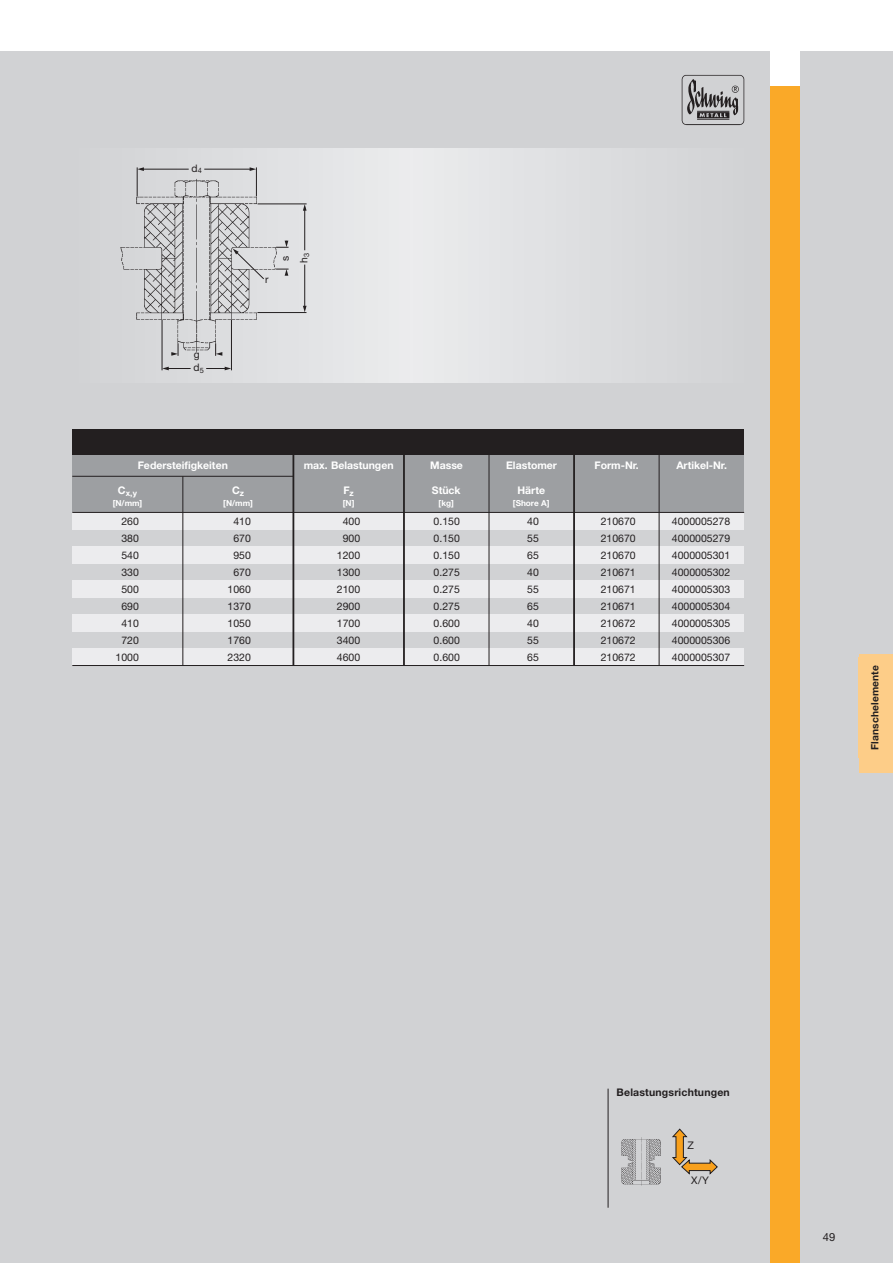
<style>
.page{position:relative;width:893px;height:1263px;background:#fff}
.page>*{position:absolute;margin:0;border:0;box-sizing:border-box;transform-origin:0 0}
.t1{font:11.25px "Helvetica Neue LT";color:#231f20}
.t2{font:10.5px "Helvetica Neue LT";color:#231f20}
.t3{font:700 10.5px "Helvetica Neue LT";color:#fff}
.t4{font:700 10.5px "Helvetica Neue LT";letter-spacing:.015em;color:#231f20}
.t5{font:10.35px "Helvetica Neue LT";color:#231f20}
.t6{font:700 10.2px "Helvetica Neue LT";letter-spacing:.01em;color:#231f20}
.t7{font:700 8.25px/10.4px "Helvetica Neue LT";color:#fff;text-align:center}
</style>
<div class="page">
<div style="left:0;top:51px;width:893px;height:1212px;background:#d1d2d4"></div>
<div style="left:770px;top:51px;width:29px;height:1212px;background:#faa928"></div>
<div style="left:770px;top:0;width:29px;height:85px;background:#fff"></div>
<img style="left:681px;top:75px;width:64px;height:50px">
<div style="left:72px;top:512px;width:672px;height:17px;background:#ececee"></div>
<div style="left:72px;top:546px;width:672px;height:17px;background:#ececee"></div>
<div style="left:72px;top:580px;width:672px;height:17px;background:#ececee"></div>
<div style="left:72px;top:614px;width:672px;height:17px;background:#ececee"></div>
<div style="left:72px;top:648px;width:672px;height:17px;background:#ececee"></div>
<hr style="left:72px;top:665px;width:672px;height:1px;background:#231f20">
<div style="left:72px;top:429px;width:672px;height:83px;background:#9d9fa2"></div>
<hr style="left:489px;top:450px;width:1px;height:215px;background:#231f20">
<hr style="left:403px;top:450px;width:2px;height:215px;background:#231f20">
<hr style="left:292px;top:450px;width:2px;height:215px;background:#231f20">
<hr style="left:183px;top:476px;width:1px;height:189px;background:#231f20">
<hr style="left:659px;top:455px;width:1px;height:210px;background:#231f20">
<hr style="left:573px;top:452px;width:2px;height:213px;background:#231f20">
<div style="left:72px;top:429px;width:672px;height:26px;background:#231f20"></div>
<div style="left:72px;top:149px;width:672px;height:234px;background:linear-gradient(to right,#dedfe0,#dedfe1)"></div>
<hr style="left:72px;top:512px;width:672px;height:1px;background:#231f20">
<hr style="left:72px;top:476px;width:222px;height:1px;background:#231f20">
<svg style="left:672px;top:1129px;width:46px;height:45px"></svg>
<img style="left:621px;top:1137px;width:40px;height:49px">
<hr style="left:608px;top:1089px;width:1px;height:119px;background:#231f20">
<img style="left:101px;top:159px;width:220px;height:223px">
<hr style="left:204px;top:169px;width:49px;height:1px;background:#231f20">
<hr style="left:141px;top:169px;width:48px;height:1px;background:#231f20">
<svg style="left:137px;top:167px;width:7px;height:29px"></svg>
<svg style="left:250px;top:167px;width:7px;height:29px"></svg>
<hr style="left:257px;top:312px;width:49px;height:1px;background:#231f20">
<hr style="left:304px;top:207px;width:1px;height:43px;background:#231f20">
<svg style="left:303px;top:205px;width:4px;height:6px"></svg>
<hr style="left:304px;top:265px;width:1px;height:44px;background:#231f20">
<svg style="left:303px;top:306px;width:4px;height:6px"></svg>
<hr style="left:258px;top:204px;width:49px;height:1px;background:#231f20">
<svg style="left:276px;top:241px;width:13px;height:7px"></svg>
<svg style="left:276px;top:269px;width:13px;height:7px"></svg>
<svg style="left:233px;top:249px;width:32px;height:31px"></svg>
<svg style="left:206px;top:367px;width:25px;height:3px"></svg>
<svg style="left:163px;top:367px;width:28px;height:3px"></svg>
<svg style="left:171px;top:343px;width:8px;height:13px"></svg>
<svg style="left:215px;top:343px;width:7px;height:13px"></svg>
<hr style="left:162px;top:320px;width:1px;height:50px;background:#231f20">
<hr style="left:231px;top:320px;width:1px;height:50px;background:#231f20">
<div style="left:859px;top:655px;width:34px;height:118px;background:#fdcd88"></div>
<p class="t5" style="left:192px;top:165px;width:12px">d<sub>4</sub></p>
<p class="t5" style="left:194px;top:351px;width:7px">g</p>
<p class="t5" style="left:194px;top:364px;width:12px">d<sub>5</sub></p>
<p class="t5" style="left:265px;top:276px;width:5px">r</p>
<p class="t5" style="left:282px;top:261px;width:7px;rotate:-90deg">s</p>
<p class="t5" style="left:300px;top:263px;width:11px;rotate:-90deg">h<sub>3</sub></p>
<p class="t3" style="left:138px;top:461px;width:92px">Federsteifigkeiten</p>
<p class="t3" style="left:304px;top:461px;width:91px">max. Belastungen</p>
<p class="t3" style="left:506px;top:461px;width:52px">Elastomer</p>
<p class="t3" style="left:594px;top:461px;width:46px">Form-Nr.</p>
<p class="t3" style="left:676px;top:461px;width:52px">Artikel-Nr.</p>
<p class="t3" style="left:232px;top:487px;width:14px">C<sub>z</sub></p>
<p class="t7" style="left:223px;top:499px;width:31px">[N/mm]</p>
<p class="t3" style="left:430px;top:461px;width:34px">Masse</p>
<p class="t3" style="left:432px;top:487px;width:30px">Stück</p>
<p class="t7" style="left:439px;top:499px;width:17px">[kg]</p>
<p class="t7" style="left:113px;top:489px;width:31px"><sup>C</sup>x,y [N/mm]</p>
<p class="t3" style="left:517px;top:487px;width:29px">Härte</p>
<p class="t7" style="left:513px;top:499px;width:38px">[Shore A]</p>
<p class="t3" style="left:343px;top:487px;width:12px">F<sub>z</sub></p>
<p class="t7" style="left:343px;top:499px;width:13px">[N]</p>
<p class="t2" style="left:121px;top:517px;width:19px">260</p>
<p class="t2" style="left:233px;top:517px;width:19px">410</p>
<p class="t2" style="left:343px;top:517px;width:19px">400</p>
<p class="t2" style="left:434px;top:517px;width:28px">0.150</p>
<p class="t2" style="left:527px;top:517px;width:13px">40</p>
<p class="t2" style="left:601px;top:517px;width:37px">210670</p>
<p class="t2" style="left:672px;top:517px;width:60px">4000005278</p>
<p class="t2" style="left:121px;top:534px;width:19px">380</p>
<p class="t2" style="left:233px;top:534px;width:19px">670</p>
<p class="t2" style="left:343px;top:534px;width:19px">900</p>
<p class="t2" style="left:434px;top:534px;width:28px">0.150</p>
<p class="t2" style="left:527px;top:534px;width:13px">55</p>
<p class="t2" style="left:601px;top:534px;width:37px">210670</p>
<p class="t2" style="left:672px;top:534px;width:60px">4000005279</p>
<p class="t2" style="left:121px;top:551px;width:19px">540</p>
<p class="t2" style="left:233px;top:551px;width:19px">950</p>
<p class="t2" style="left:337px;top:551px;width:25px">1200</p>
<p class="t2" style="left:434px;top:551px;width:28px">0.150</p>
<p class="t2" style="left:527px;top:551px;width:13px">65</p>
<p class="t2" style="left:601px;top:551px;width:37px">210670</p>
<p class="t2" style="left:672px;top:551px;width:60px">4000005301</p>
<p class="t2" style="left:121px;top:568px;width:19px">330</p>
<p class="t2" style="left:233px;top:568px;width:19px">670</p>
<p class="t2" style="left:337px;top:568px;width:25px">1300</p>
<p class="t2" style="left:434px;top:568px;width:28px">0.275</p>
<p class="t2" style="left:527px;top:568px;width:13px">40</p>
<p class="t2" style="left:601px;top:568px;width:37px">210671</p>
<p class="t2" style="left:672px;top:568px;width:60px">4000005302</p>
<p class="t2" style="left:121px;top:585px;width:19px">500</p>
<p class="t2" style="left:228px;top:585px;width:25px">1060</p>
<p class="t2" style="left:337px;top:585px;width:25px">2100</p>
<p class="t2" style="left:434px;top:585px;width:28px">0.275</p>
<p class="t2" style="left:527px;top:585px;width:13px">55</p>
<p class="t2" style="left:601px;top:585px;width:37px">210671</p>
<p class="t2" style="left:672px;top:585px;width:60px">4000005303</p>
<p class="t2" style="left:121px;top:602px;width:19px">690</p>
<p class="t2" style="left:228px;top:602px;width:25px">1370</p>
<p class="t2" style="left:337px;top:602px;width:25px">2900</p>
<p class="t2" style="left:434px;top:602px;width:28px">0.275</p>
<p class="t2" style="left:527px;top:602px;width:13px">65</p>
<p class="t2" style="left:601px;top:602px;width:37px">210671</p>
<p class="t2" style="left:672px;top:602px;width:60px">4000005304</p>
<p class="t2" style="left:121px;top:619px;width:19px">410</p>
<p class="t2" style="left:228px;top:619px;width:25px">1050</p>
<p class="t2" style="left:337px;top:619px;width:25px">1700</p>
<p class="t2" style="left:434px;top:619px;width:28px">0.600</p>
<p class="t2" style="left:527px;top:619px;width:13px">40</p>
<p class="t2" style="left:601px;top:619px;width:37px">210672</p>
<p class="t2" style="left:672px;top:619px;width:60px">4000005305</p>
<p class="t2" style="left:121px;top:636px;width:19px">720</p>
<p class="t2" style="left:228px;top:636px;width:25px">1760</p>
<p class="t2" style="left:337px;top:636px;width:25px">3400</p>
<p class="t2" style="left:434px;top:636px;width:28px">0.600</p>
<p class="t2" style="left:527px;top:636px;width:13px">55</p>
<p class="t2" style="left:601px;top:636px;width:37px">210672</p>
<p class="t2" style="left:672px;top:636px;width:60px">4000005306</p>
<p class="t2" style="left:115px;top:653px;width:25px">1000</p>
<p class="t2" style="left:228px;top:653px;width:25px">2320</p>
<p class="t2" style="left:337px;top:653px;width:25px">4600</p>
<p class="t2" style="left:434px;top:653px;width:28px">0.600</p>
<p class="t2" style="left:527px;top:653px;width:13px">65</p>
<p class="t2" style="left:601px;top:653px;width:37px">210672</p>
<p class="t2" style="left:672px;top:653px;width:60px">4000005307</p>
<p class="t6" style="left:871px;top:750px;width:86px;rotate:-90deg">Flanschelemente</p>
<p class="t4" style="left:617px;top:1089px;width:115px">Belastungsrichtungen</p>
<p class="t2" style="left:687px;top:1142px;width:8px">Z</p>
<p class="t2" style="left:691px;top:1176px;width:19px">X/Y</p>
<p class="t1" style="left:823px;top:1233px;width:14px">49</p>
</div>
